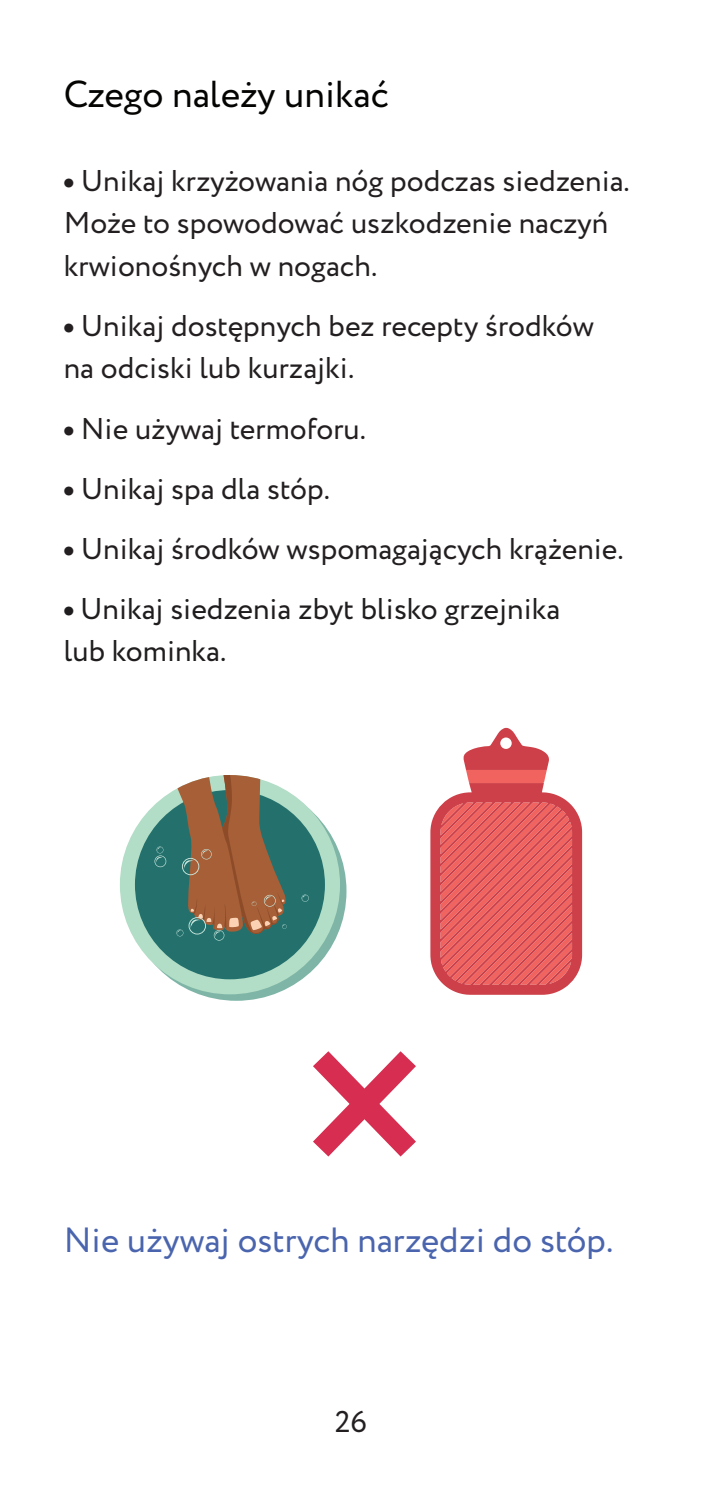
<style>
.page{position:relative;width:702px;height:1489px;background:#fff}
.page>*{position:absolute;margin:0;border:0;box-sizing:border-box;transform-origin:0 0}
.t1{font:37.5px "Circe";color:#040503}
.blue_text{font:35px "Circe";color:#4a65ae}
.smaller{font:30px/42.5px "Circe";color:#231f20}
.smaller-2{font:30px/42.5px "Circe";color:#201d1e}
.s1{font-weight:800}
</style>
<div class="page">
<svg style="left:313px;top:1051px;width:103px;height:105px"></svg>
<div style="left:126px;top:781px;width:220px;height:219px;background:#7eb5a7;border-radius:50%"></div>
<div style="left:120px;top:775px;width:220px;height:219px;background:#b2ddc6;border-radius:50%"></div>
<div style="left:135px;top:790px;width:190px;height:189px;background:#23706d;border-radius:50%"></div>
<svg style="left:302px;top:894px;width:5px;height:5px"></svg>
<svg style="left:154px;top:775px;width:133px;height:165px"></svg>
<svg style="left:430px;top:728px;width:152px;height:266px"></svg>
<p class="t1" style="left:64px;top:69px;width:327px">Czego należy unikać</p>
<p class="smaller" style="left:64px;top:160px;width:567px"><span class="s1">•</span> Unikaj krzyżowania nóg podczas siedzenia.<br>Może to spowodować uszkodzenie naczyń krwionośnych w nogach.</p>
<p class="smaller" style="left:64px;top:305px;width:531px"><span class="s1">•</span> Unikaj dostępnych bez recepty środków na odciski lub kurzajki.</p>
<p class="smaller" style="left:64px;top:408px;width:304px"><span class="s1">•</span> Nie używaj termoforu.</p>
<p class="smaller" style="left:64px;top:468px;width:268px"><span class="s1">•</span> Unikaj spa dla stóp.</p>
<p class="smaller" style="left:64px;top:528px;width:561px"><span class="s1">•</span> Unikaj środków wspomagających krążenie.</p>
<p class="smaller-2" style="left:64px;top:588px;width:498px"><span class="s1">•</span> Unikaj siedzenia zbyt blisko grzejnika lub kominka.</p>
<p class="blue_text" style="left:64px;top:1216px;width:551px">Nie używaj ostrych narzędzi do stóp.</p>
<p class="smaller" style="left:335px;top:1401px;width:34px">26</p>
</div>
